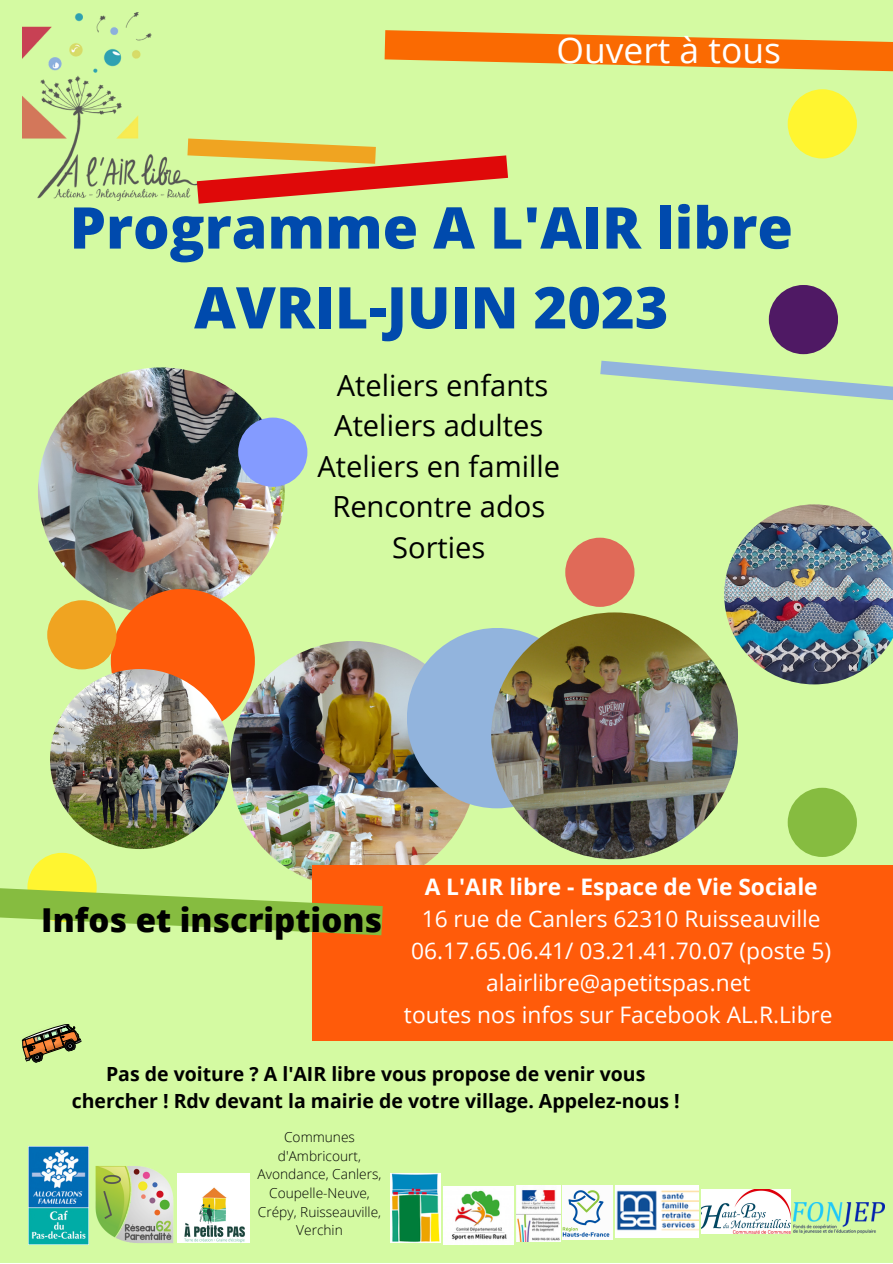
<style>
.page{position:relative;width:893px;height:1264px;background:#fff}
.page>*{position:absolute;margin:0;border:0;box-sizing:border-box;transform-origin:0 0}
.t1{font:800 57.6px/79.8px "Open Sans";color:#004aad;text-align:center}
.t2{font:35.4px "Open Sans";color:#fff}
.t3{font:800 33px "Open Sans";color:#000}
.t4{font:29.1px/40.5px "Open Sans";color:#000;text-align:center}
.t5{font:22.8px/31.8px "Open Sans";color:#fff;text-align:center}
.t6{font:700 22.8px "Open Sans";color:#fff}
.t7{font:700 19.5px/27px "Open Sans";color:#000;text-align:center}
.t8{font:300 13.65px/18.6px "Open Sans";color:#000;text-align:center}
</style>
<div class="page">
<div style="left:0;top:0;width:892px;height:1262px;background:#d4faa2"></div>
<img style="left:28px;top:1146px;width:61px;height:98px">
<img style="left:88px;top:1157px;width:93px;height:88px">
<img style="left:516px;top:1185px;width:44px;height:56px">
<div style="left:27px;top:852px;width:70px;height:70px;background:#fff530;border-radius:50%"></div>
<img style="left:38px;top:367px;width:247px;height:247px;border-radius:50%">
<div style="left:111px;top:589px;width:144px;height:144px;background:#ff5b0a;border-radius:50%"></div>
<img style="left:230px;top:641px;width:246px;height:246px;border-radius:50%">
<img style="left:50px;top:669px;width:180px;height:180px;border-radius:50%">
<img style="left:724px;top:504px;width:168px;height:180px">
<div style="left:238px;top:417px;width:69px;height:70px;background:#849bff;border-radius:50%"></div>
<div style="left:787px;top:89px;width:69px;height:69px;background:#fff530;border-radius:50%"></div>
<div style="left:565px;top:537px;width:69px;height:70px;background:#e06a58;border-radius:50%"></div>
<div style="left:47px;top:600px;width:69px;height:69px;background:#f0a421;border-radius:50%"></div>
<div style="left:787px;top:787px;width:69px;height:70px;background:#86bc40;border-radius:50%"></div>
<img style="left:701px;top:1189px;width:89px;height:44px">
<img style="left:615px;top:1185px;width:83px;height:52px">
<img style="left:177px;top:1173px;width:72px;height:69px">
<div style="left:407px;top:628px;width:180px;height:180px;background:#92b4dd;border-radius:50%"></div>
<img style="left:444px;top:1186px;width:69px;height:58px">
<img style="left:491px;top:612px;width:247px;height:247px;border-radius:50%">
<img style="left:391px;top:1173px;width:49px;height:69px">
<img style="left:23px;top:12px;width:147px;height:188px">
<svg style="left:21px;top:1024px;width:61px;height:39px"></svg>
<img style="left:21px;top:1024px;width:48px;height:14px">
<div style="left:768px;top:285px;width:70px;height:69px;background:#4f1964;border-radius:50%"></div>
<svg style="left:384px;top:30px;width:508px;height:42px"></svg>
<svg style="left:600px;top:353px;width:292px;height:47px"></svg>
<div style="left:312px;top:864px;width:580px;height:176px;background:#ff5b0a"></div>
<svg style="left:0;top:870px;width:383px;height:66px"></svg>
<svg style="left:170px;top:138px;width:338px;height:66px"></svg>
<img style="left:562px;top:1185px;width:50px;height:53px">
<img style="left:793px;top:1202px;width:91px;height:31px">
<h2 class="t2" style="left:556px;top:26px;width:226px">Ouvert à tous</h2>
<h1 class="t1" style="left:70px;top:186px;width:724px">Programme A L'AIR libre<br>AVRIL-JUIN 2023</h1>
<p class="t4" style="left:317px;top:364px;width:244px">Ateliers enfants<br>Ateliers adultes<br>Ateliers en famille<br>Rencontre ados<br>Sorties</p>
<h3 class="t3" style="left:41px;top:897px;width:342px">Infos et inscriptions</h3>
<p class="t6" style="left:424px;top:871px;width:394px">A L'AIR libre - Espace de Vie Sociale</p>
<p class="t5" style="left:404px;top:902px;width:430px">16 rue de Canlers 62310 Ruisseauville 06.17.65.06.41/ 03.21.41.70.07 (poste 5) alairlibre@apetitspas.net<br>toutes nos infos sur Facebook AL.R.Libre</p>
<p class="t7" style="left:72px;top:1059px;width:609px">Pas de voiture ? A l'AIR libre vous propose de venir vous chercher ! Rdv devant la mairie de votre village. Appelez-nous !</p>
<p class="t8" style="left:258px;top:1127px;width:125px">Communes d'Ambricourt,<br>Avondance, Canlers,<br>Coupelle-Neuve,<br>Crépy, Ruisseauville,<br>Verchin</p>
</div>
